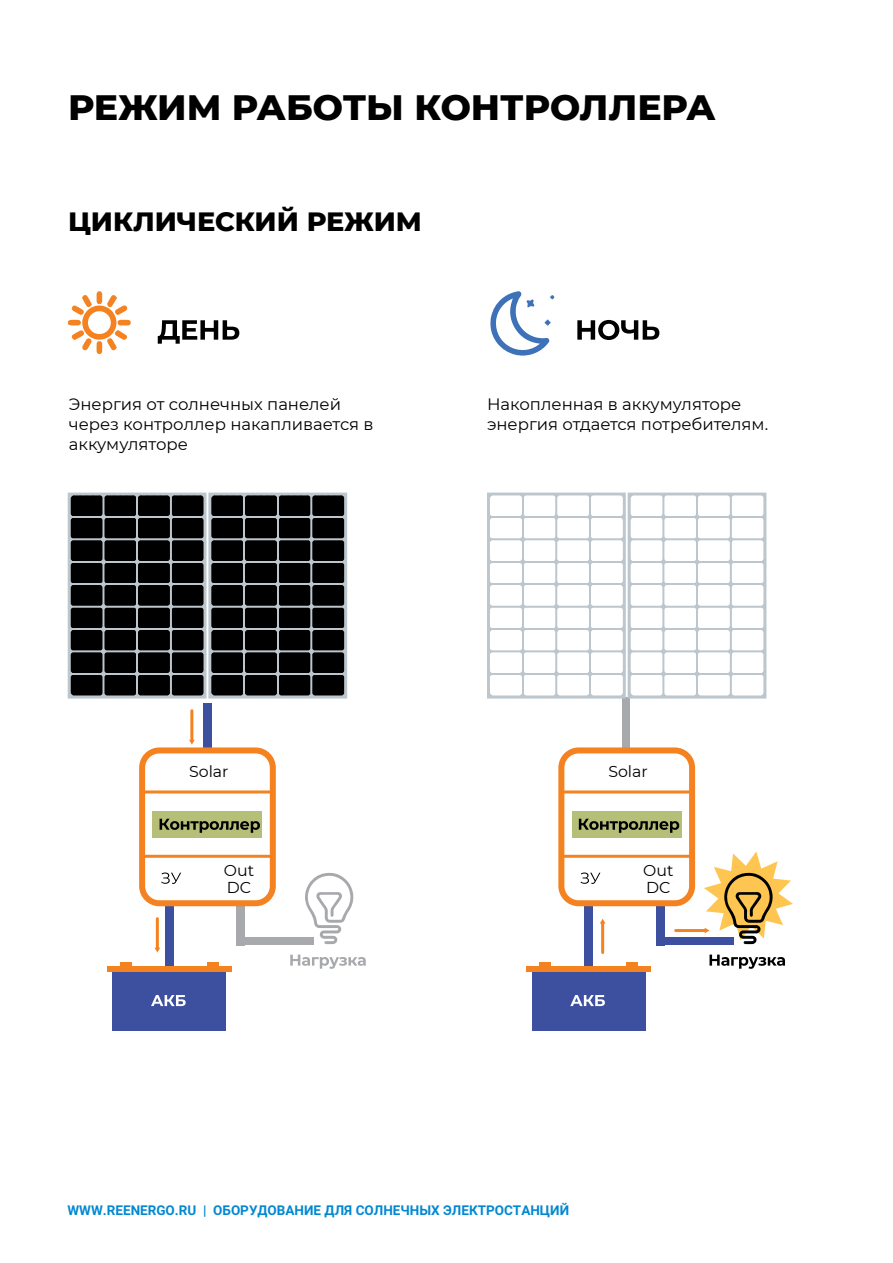
<style>
.page{position:relative;width:893px;height:1263px;background:#fff}
.page>*{position:absolute;margin:0;border:0;box-sizing:border-box;transform-origin:0 0}
.t1{font:800 36px "Montserrat";color:#000}
.t2{font:800 27px "Montserrat";color:#000}
.t3{font:16.5px/19.8px "Montserrat";color:#000}
.t4{font:15.75px/16.6px "Montserrat";color:#000}
.t5{font:700 13.5px "Roboto";color:#0288d1}
</style>
<div class="page">
<svg style="left:158px;top:320px;width:81px;height:24px"></svg>
<svg style="left:68px;top:291px;width:63px;height:63px"></svg>
<svg style="left:490px;top:291px;width:64px;height:65px"></svg>
<svg style="left:577px;top:320px;width:82px;height:20px"></svg>
<div style="left:203px;top:703px;width:9px;height:84px;background:#3d509f"></div>
<div style="left:165px;top:896px;width:8px;height:69px;background:#3d509f"></div>
<hr style="left:190px;top:711px;width:3px;height:29px;background:#f58220">
<svg style="left:189px;top:740px;width:6px;height:5px"></svg>
<hr style="left:156px;top:919px;width:3px;height:29px;background:#f58220">
<svg style="left:155px;top:948px;width:5px;height:4px"></svg>
<div style="left:237px;top:861px;width:8px;height:84px;background:#a7a9ac"></div>
<div style="left:237px;top:937px;width:77px;height:8px;background:#a7a9ac"></div>
<svg style="left:290px;top:954px;width:76px;height:15px"></svg>
<div style="left:107px;top:966px;width:125px;height:6px;background:#f58220"></div>
<div style="left:112px;top:972px;width:114px;height:58px;background:#3d509f"></div>
<div style="left:120px;top:962px;width:11px;height:7px;background:#f58220"></div>
<div style="left:207px;top:962px;width:11px;height:7px;background:#f58220"></div>
<div style="left:142px;top:750px;width:131px;height:153px;background:#fff;border-radius:17px"></div>
<div style="left:139px;top:747px;width:137px;height:159px;border:6px solid #f58220;border-radius:17px"></div>
<svg style="left:151px;top:995px;width:35px;height:11px"></svg>
<svg style="left:161px;top:872px;width:20px;height:12px"></svg>
<svg style="left:305px;top:872px;width:49px;height:72px"></svg>
<div style="left:153px;top:811px;width:109px;height:26px;background:#b5bf77"></div>
<svg style="left:160px;top:819px;width:100px;height:14px"></svg>
<hr style="left:142px;top:790px;width:129px;height:3px;background:#f58220">
<hr style="left:142px;top:855px;width:129px;height:3px;background:#f58220">
<svg style="left:68px;top:493px;width:279px;height:205px;background:#242527"></svg>
<div style="left:622px;top:697px;width:8px;height:90px;background:#a7a9ac"></div>
<div style="left:584px;top:896px;width:8px;height:69px;background:#3d509f"></div>
<hr style="left:601px;top:923px;width:3px;height:29px;background:#f58220">
<svg style="left:600px;top:919px;width:5px;height:4px"></svg>
<hr style="left:676px;top:929px;width:29px;height:3px;background:#f58220">
<div style="left:656px;top:861px;width:9px;height:84px;background:#3d509f"></div>
<div style="left:657px;top:937px;width:76px;height:8px;background:#3d509f"></div>
<svg style="left:709px;top:954px;width:76px;height:15px"></svg>
<div style="left:526px;top:966px;width:125px;height:6px;background:#f58220"></div>
<div style="left:532px;top:972px;width:113px;height:58px;background:#3d509f"></div>
<div style="left:539px;top:962px;width:11px;height:7px;background:#f58220"></div>
<div style="left:626px;top:962px;width:12px;height:7px;background:#f58220"></div>
<div style="left:561px;top:750px;width:131px;height:153px;background:#fff;border-radius:17px"></div>
<div style="left:558px;top:747px;width:137px;height:159px;border:6px solid #f58220;border-radius:17px"></div>
<svg style="left:570px;top:995px;width:35px;height:11px"></svg>
<svg style="left:581px;top:872px;width:19px;height:12px"></svg>
<svg style="left:704px;top:851px;width:89px;height:93px"></svg>
<div style="left:572px;top:811px;width:109px;height:26px;background:#b5bf77"></div>
<svg style="left:579px;top:819px;width:100px;height:14px"></svg>
<hr style="left:561px;top:790px;width:129px;height:3px;background:#f58220">
<hr style="left:561px;top:855px;width:129px;height:3px;background:#f58220">
<svg style="left:487px;top:493px;width:279px;height:205px"></svg>
<h1 class="t1" style="left:68px;top:81px;width:649px">РЕЖИМ РАБОТЫ КОНТРОЛЛЕРА</h1>
<h2 class="t2" style="left:68px;top:202px;width:355px">ЦИКЛИЧЕСКИЙ РЕЖИМ</h2>
<p class="t3" style="left:69px;top:394px;width:306px">Энергия от солнечных панелей через контроллер накапливается в аккумуляторе</p>
<p class="t3" style="left:487px;top:394px;width:283px">Накопленная в аккумуляторе энергия отдается потребителям.</p>
<p class="t4" style="left:189px;top:762px;width:41px">Solar</p>
<p class="t4" style="left:224px;top:862px;width:32px">Out<br>DC</p>
<p class="t4" style="left:608px;top:762px;width:41px">Solar</p>
<p class="t4" style="left:643px;top:862px;width:32px">Out<br>DC</p>
<p class="t5" style="left:68px;top:1202px;width:503px">WWW.REENERGO.RU | ОБОРУДОВАНИЕ ДЛЯ СОЛНЕЧНЫХ ЭЛЕКТРОСТАНЦИЙ</p>
</div>
